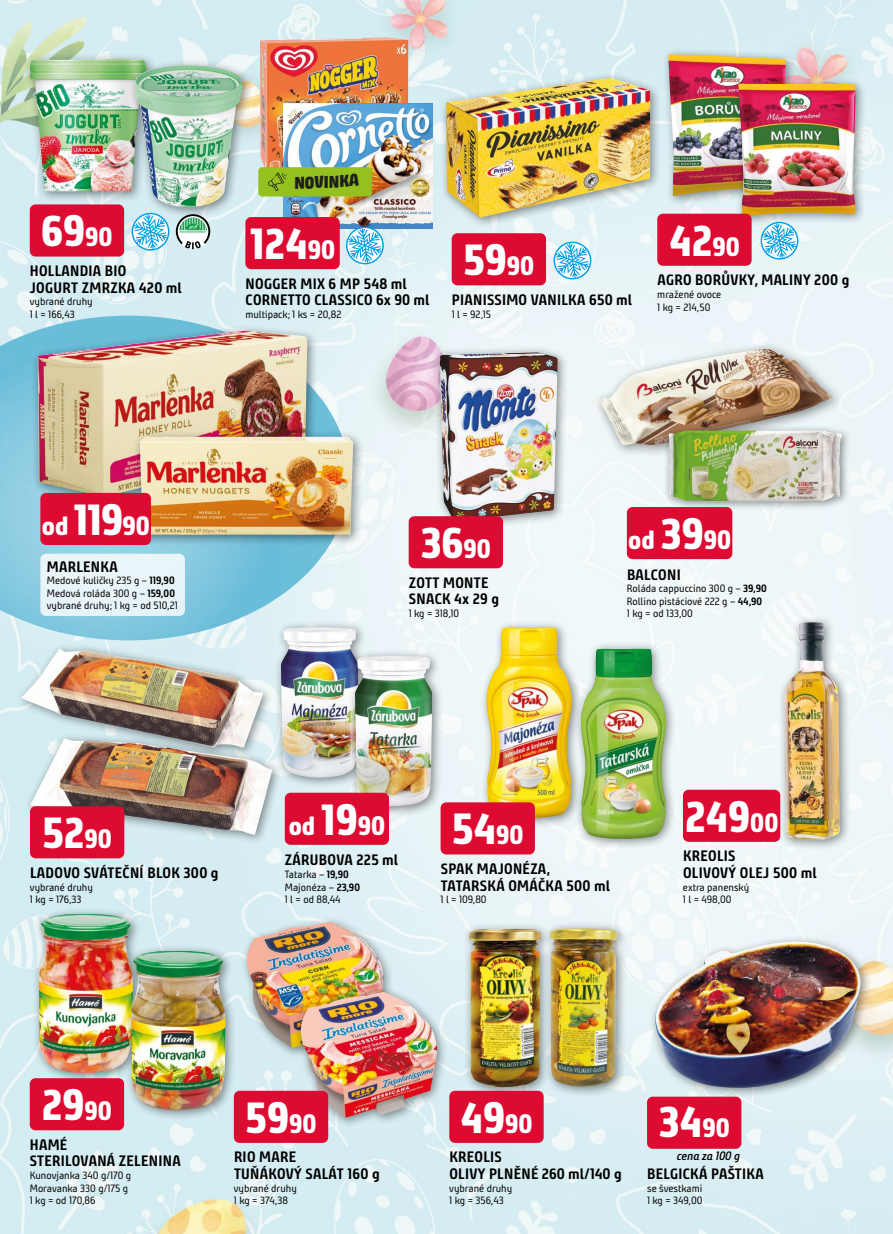
<style>
.page{position:relative;width:893px;height:1234px;background:#fff}
.page>*{position:absolute;margin:0;border:0;box-sizing:border-box;transform-origin:0 0}
.t1{font:800 43.35px "Bunday Clean";color:#fff}
.t2{font:800 26.25px "Bunday Clean";color:#fff}
.t3{font:800 16.8px "Bunday Clean";color:#1e1e1c}
.t4{font:700 15px/16.5px "Bunday Clean";letter-spacing:.02em;color:#000}
.t5{font:italic 600 12px "Bunday Clean";letter-spacing:-.01em;color:#000}
.t6{font:10.5px/12.6px "Bunday Clean";color:#000}
.s1{font-size:26.25px}
.s2{font-size:43.35px}
.s3{font-weight:700}
</style>
<div class="page">
<img style="left:0;top:0;width:893px;height:1233px">
<svg style="left:0;top:315px;width:349px;height:325px;background:#c4e5ee"></svg>
<svg style="left:0;top:346px;width:271px;height:324px;background:#8fcde2"></svg>
<div style="left:240px;top:914px;width:155px;height:144px;background:#000;opacity:.45"></div>
<img style="left:247px;top:921px;width:136px;height:126px">
<div style="left:32px;top:906px;width:112px;height:178px;background:#000;opacity:.45"></div>
<img style="left:38px;top:913px;width:95px;height:159px">
<div style="left:124px;top:943px;width:113px;height:178px;background:#000;opacity:.45"></div>
<img style="left:131px;top:950px;width:94px;height:159px">
<div style="left:294px;top:985px;width:154px;height:143px;background:#000;opacity:.45"></div>
<img style="left:301px;top:991px;width:136px;height:126px">
<div style="left:661px;top:47px;width:136px;height:160px;background:#000;opacity:.45"></div>
<img style="left:668px;top:54px;width:117px;height:142px">
<div style="left:732px;top:76px;width:135px;height:151px;background:#000;opacity:.45"></div>
<img style="left:738px;top:84px;width:117px;height:132px">
<div style="left:23px;top:53px;width:134px;height:149px;background:#000;opacity:.45"></div>
<img style="left:30px;top:60px;width:98px;height:131px">
<div style="left:128px;top:58px;width:125px;height:160px;background:#000;opacity:.45"></div>
<img style="left:134px;top:65px;width:109px;height:142px">
<div style="left:31px;top:324px;width:288px;height:183px;background:#000;opacity:.45"></div>
<img style="left:38px;top:330px;width:270px;height:167px">
<div style="left:15px;top:642px;width:259px;height:116px;background:#000;opacity:.45"></div>
<img style="left:21px;top:648px;width:243px;height:99px">
<div style="left:24px;top:732px;width:259px;height:113px;background:#000;opacity:.45"></div>
<img style="left:30px;top:738px;width:242px;height:96px">
<div style="left:479px;top:620px;width:104px;height:208px;background:#000;opacity:.45"></div>
<img style="left:486px;top:627px;width:87px;height:190px">
<div style="left:574px;top:641px;width:103px;height:208px;background:#000;opacity:.45"></div>
<img style="left:581px;top:648px;width:86px;height:190px">
<div style="left:274px;top:620px;width:96px;height:168px;background:#000;opacity:.45"></div>
<img style="left:281px;top:627px;width:77px;height:150px">
<div style="left:348px;top:648px;width:96px;height:169px;background:#000;opacity:.45"></div>
<img style="left:355px;top:655px;width:77px;height:151px">
<div style="left:439px;top:71px;width:223px;height:157px;background:#000;opacity:.45"></div>
<img style="left:446px;top:78px;width:204px;height:139px">
<div style="left:433px;top:345px;width:136px;height:186px;background:#000;opacity:.45"></div>
<img style="left:440px;top:352px;width:118px;height:169px">
<div style="left:648px;top:934px;width:223px;height:164px;background:#000;opacity:.45"></div>
<img style="left:654px;top:941px;width:207px;height:146px">
<div style="left:778px;top:615px;width:73px;height:235px;background:#000;opacity:.45"></div>
<img style="left:785px;top:622px;width:55px;height:217px">
<div style="left:462px;top:921px;width:90px;height:176px;background:#000;opacity:.45"></div>
<img style="left:469px;top:928px;width:72px;height:158px">
<div style="left:543px;top:921px;width:85px;height:176px;background:#000;opacity:.45"></div>
<img style="left:550px;top:928px;width:67px;height:158px">
<div style="left:133px;top:429px;width:231px;height:117px;background:#000;opacity:.45"></div>
<img style="left:140px;top:436px;width:195px;height:47px">
<img style="left:260px;top:37px;width:148px;height:130px">
<img style="left:284px;top:103px;width:148px;height:125px">
<div style="left:591px;top:341px;width:253px;height:116px;background:#000;opacity:.45"></div>
<img style="left:598px;top:349px;width:234px;height:96px">
<div style="left:662px;top:424px;width:189px;height:87px;background:#000;opacity:.45"></div>
<img style="left:669px;top:430px;width:171px;height:71px">
<div style="left:245px;top:217px;width:95px;height:52px;background:#dd0a31;border-radius:6px"></div>
<svg style="left:347px;top:227px;width:36px;height:36px"></svg>
<div style="left:346px;top:226px;width:38px;height:38px;border:1px solid #009ee4;border-radius:50%"></div>
<svg style="left:348px;top:228px;width:33px;height:35px"></svg>
<div style="left:285px;top:792px;width:104px;height:52px;background:#dd0a31;border-radius:6px"></div>
<div style="left:234px;top:1090px;width:94px;height:52px;background:#dd0a31;border-radius:6px"></div>
<div style="left:30px;top:1077px;width:94px;height:52px;background:#dd0a31;border-radius:6px"></div>
<div style="left:683px;top:789px;width:97px;height:52px;background:#dd0a31;border-radius:6px"></div>
<div style="left:30px;top:806px;width:94px;height:52px;background:#dd0a31;border-radius:6px"></div>
<div style="left:449px;top:1090px;width:95px;height:52px;background:#dd0a31;border-radius:6px"></div>
<div style="left:441px;top:802px;width:94px;height:52px;background:#dd0a31;border-radius:6px"></div>
<div style="left:657px;top:214px;width:95px;height:52px;background:#dd0a31;border-radius:6px"></div>
<div style="left:409px;top:516px;width:94px;height:52px;background:#dd0a31;border-radius:6px"></div>
<div style="left:30px;top:204px;width:94px;height:52px;background:#dd0a31;border-radius:6px"></div>
<div style="left:132px;top:213px;width:37px;height:37px;border:1px solid #009ee4;border-radius:50%"></div>
<svg style="left:134px;top:214px;width:33px;height:35px"></svg>
<div style="left:452px;top:233px;width:94px;height:52px;background:#dd0a31;border-radius:6px"></div>
<div style="left:554px;top:241px;width:37px;height:38px;border:1px solid #009ee4;border-radius:50%"></div>
<svg style="left:556px;top:243px;width:33px;height:35px"></svg>
<div style="left:647px;top:1096px;width:94px;height:52px;background:#dd0a31;border-radius:6px"></div>
<div style="left:40px;top:553px;width:145px;height:62px;background:#e8f5f9;border-radius:6px"></div>
<div style="left:40px;top:493px;width:111px;height:52px;background:#dd0a31;border-radius:6px"></div>
<div style="left:627px;top:507px;width:105px;height:52px;background:#dd0a31;border-radius:6px"></div>
<svg style="left:175px;top:214px;width:35px;height:35px"></svg>
<div style="left:258px;top:167px;width:114px;height:29px;background:#94c11f;border-radius:4px"></div>
<svg style="left:268px;top:172px;width:19px;height:19px"></svg>
<div style="left:761px;top:222px;width:37px;height:37px;border:1px solid #009ee4;border-radius:50%"></div>
<svg style="left:763px;top:223px;width:33px;height:35px"></svg>
<h1 class="t1" style="left:41px;top:215px;width:73px">69<span class="s1">90</span></h1>
<h3 class="t4" style="left:30px;top:263px;width:154px">HOLLANDIA BIO<br>JOGURT ZMRZKA 420 ml</h3>
<p class="t6" style="left:30px;top:295px;width:64px">vybrané druhy<br>1 l = 166,43</p>
<h3 class="t3" style="left:294px;top:174px;width:66px;rotate:-3deg">NOVINKA</h3>
<h1 class="t1" style="left:250px;top:228px;width:87px">124<span class="s1">90</span></h1>
<h3 class="t4" style="left:246px;top:275px;width:186px">NOGGER MIX 6 MP 548 ml<br>CORNETTO CLASSICO 6x 90 ml</h3>
<p class="t6" style="left:245px;top:308px;width:97px">multipack; 1 ks = 20,82</p>
<h1 class="t1" style="left:463px;top:244px;width:72px">59<span class="s1">90</span></h1>
<h3 class="t4" style="left:452px;top:291px;width:182px">PIANISSIMO VANILKA 650 ml</h3>
<p class="t6" style="left:452px;top:307px;width:41px">1 l = 92,15</p>
<h1 class="t1" style="left:669px;top:225px;width:72px">42<span class="s1">90</span></h1>
<h3 class="t4" style="left:657px;top:272px;width:193px">AGRO BORŮVKY, MALINY 200 g</h3>
<p class="t6" style="left:657px;top:288px;width:66px">mražené ovoce<br>1 kg = 214,50</p>
<h2 class="t2" style="left:42px;top:516px;width:109px">od <span class="s2">119</span>90</h2>
<h3 class="t4" style="left:47px;top:558px;width:72px">MARLENKA</h3>
<p class="t6" style="left:47px;top:574px;width:133px">Medové kuličky 235 g – <span class="s3">119,90<br></span>Medová roláda 300 g – <span class="s3">159,00 </span>vybrané druhy; 1 kg = od 510,21</p>
<h1 class="t1" style="left:421px;top:527px;width:72px">36<span class="s1">90</span></h1>
<h3 class="t4" style="left:409px;top:574px;width:92px">ZOTT MONTE<br>SNACK 4x 29 g</h3>
<p class="t6" style="left:409px;top:607px;width:52px">1 kg = 318,10</p>
<h2 class="t2" style="left:628px;top:530px;width:104px">od <span class="s2">39</span>90</h2>
<h3 class="t4" style="left:627px;top:566px;width:55px">BALCONI</h3>
<p class="t6" style="left:627px;top:582px;width:141px">Roláda cappuccino 300 g – <span class="s3">39,90<br></span>Rollino pistáciové 222 g – <span class="s3">44,90<br></span>1 kg = od 133,00</p>
<h1 class="t1" style="left:43px;top:817px;width:71px">52<span class="s1">90</span></h1>
<h3 class="t4" style="left:30px;top:864px;width:190px">LADOVO SVÁTEČNÍ BLOK 300 g</h3>
<p class="t6" style="left:30px;top:880px;width:64px">vybrané druhy<br>1 kg = 176,33</p>
<h2 class="t2" style="left:289px;top:815px;width:98px">od <span class="s2">19</span>90</h2>
<h3 class="t4" style="left:285px;top:851px;width:115px">ZÁRUBOVA 225 ml</h3>
<p class="t6" style="left:285px;top:867px;width:77px">Tatarka – <span class="s3">19,90<br></span>Majonéza – <span class="s3">23,90<br></span>1 l = od 88,44</p>
<h1 class="t1" style="left:452px;top:813px;width:73px">54<span class="s1">90</span></h1>
<h3 class="t4" style="left:441px;top:860px;width:171px">SPAK MAJONÉZA,<br>TATARSKÁ OMÁČKA 500 ml</h3>
<p class="t6" style="left:441px;top:893px;width:48px">1 l = 109,80</p>
<h1 class="t1" style="left:685px;top:800px;width:95px">249<span class="s1">00</span></h1>
<h3 class="t4" style="left:683px;top:848px;width:135px">KREOLIS<br>OLIVOVÝ OLEJ 500 ml</h3>
<p class="t6" style="left:683px;top:880px;width:68px">extra panenský<br>1 l = 498,00</p>
<h1 class="t1" style="left:42px;top:1088px;width:71px">29<span class="s1">90</span></h1>
<h3 class="t4" style="left:30px;top:1136px;width:152px">HAMÉ<br>STERILOVANÁ ZELENINA</h3>
<p class="t6" style="left:30px;top:1168px;width:103px">Kunovjanka 340 g/170 g<br>Moravanka 330 g/175 g<br>1 kg = od 170,86</p>
<h1 class="t1" style="left:246px;top:1101px;width:72px">59<span class="s1">90</span></h1>
<h3 class="t4" style="left:234px;top:1148px;width:147px">RIO MARE<br>TUŇÁKOVÝ SALÁT 160 g</h3>
<p class="t6" style="left:234px;top:1181px;width:64px">vybrané druhy<br>1 kg = 374,38</p>
<h1 class="t1" style="left:460px;top:1101px;width:74px">49<span class="s1">90</span></h1>
<h3 class="t4" style="left:449px;top:1148px;width:174px">KREOLIS<br>OLIVY PLNĚNÉ 260 ml/140 g</h3>
<p class="t6" style="left:449px;top:1181px;width:64px">vybrané druhy<br>1 kg = 356,43</p>
<h1 class="t1" style="left:659px;top:1106px;width:73px">34<span class="s1">90</span></h1>
<p class="t5" style="left:677px;top:1151px;width:65px">cena za 100 g</p>
<h3 class="t4" style="left:647px;top:1165px;width:118px">BELGICKÁ PAŠTIKA</h3>
<p class="t6" style="left:647px;top:1181px;width:57px">se švestkami<br>1 kg = 349,00</p>
</div>
